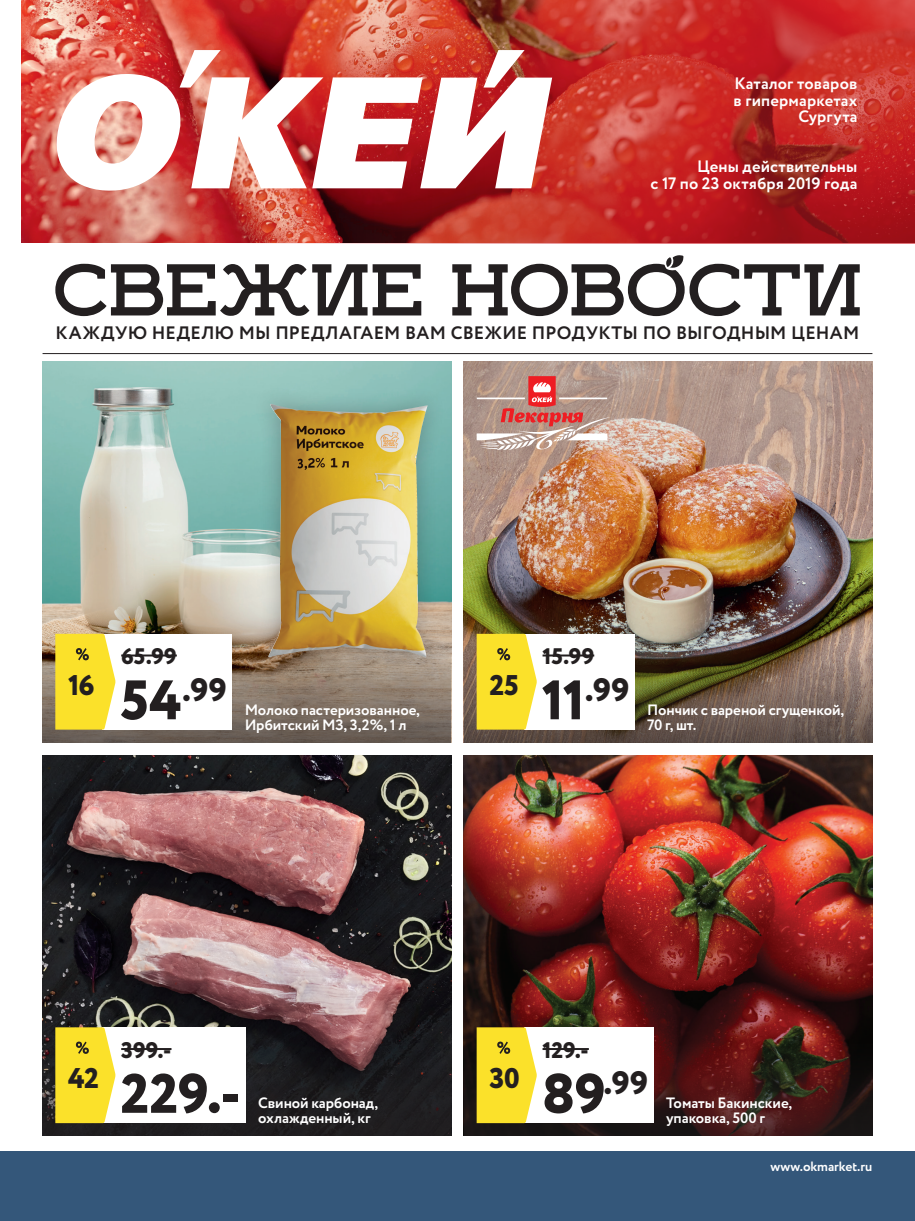
<style>
.page{position:relative;width:915px;height:1221px;background:#fff}
.page>*{position:absolute;margin:0;border:0;box-sizing:border-box;transform-origin:0 0}
.t1{font:69px "Ikra Slab";letter-spacing:.005em;color:#231f20}
.fresh_dominant_red{font:800 55.5px "Circe";color:#231f20}
.fresh_dominant_red-2{font:800 32.4px "Circe";color:#231f20}
.fresh_discount{font:800 28.5px "Circe";letter-spacing:-.015em;color:#231f20}
.fresh_dominant_black{font:800 22.5px "Circe";color:#231f20}
.t2{font:700 18px "Circe";letter-spacing:.015em;color:#231f20}
.t3{font:700 16.5px/16.5px "Circe";letter-spacing:.01em;color:#fff;text-align:right}
.fresh_dominant_text{font:700 15px/15px "Circe";letter-spacing:-.005em;color:#fff}
.t4{font:700 13.5px "Circe";letter-spacing:-.005em;color:#fff}
.s1{font-size:55.5px}
</style>
<div class="page">
<div style="left:0;top:1151px;width:914px;height:69px;background:#34577a"></div>
<img style="left:463px;top:755px;width:409px;height:282px">
<svg style="left:463px;top:1037px;width:409px;height:98px;background:#3b1715"></svg>
<div style="left:523px;top:1027px;width:130px;height:96px;background:#fff"></div>
<hr style="left:542px;top:1047px;width:46px;height:2px;background:#231f20">
<svg style="left:476px;top:1027px;width:60px;height:96px;background:#f5dd3a"></svg>
<img style="left:43px;top:755px;width:408px;height:282px">
<div style="left:43px;top:1037px;width:408px;height:98px;background:#231f20"></div>
<div style="left:102px;top:1027px;width:143px;height:96px;background:#fff"></div>
<hr style="left:121px;top:1047px;width:50px;height:2px;background:#231f20">
<svg style="left:55px;top:1027px;width:60px;height:96px;background:#f6df3b"></svg>
<img style="left:43px;top:361px;width:408px;height:282px">
<svg style="left:43px;top:643px;width:408px;height:99px;background:#7d6f62"></svg>
<div style="left:249px;top:385px;width:197px;height:291px;background:#231f20;opacity:.3"></div>
<img style="left:268px;top:404px;width:159px;height:253px">
<div style="left:102px;top:633px;width:130px;height:96px;background:#fff"></div>
<hr style="left:121px;top:654px;width:56px;height:2px;background:#231f20">
<svg style="left:55px;top:633px;width:60px;height:96px;background:#f7df3c"></svg>
<img style="left:463px;top:361px;width:409px;height:282px">
<svg style="left:463px;top:643px;width:409px;height:99px;background:#6a5a4a"></svg>
<div style="left:523px;top:633px;width:111px;height:96px;background:#fff"></div>
<hr style="left:542px;top:654px;width:52px;height:2px;background:#231f20">
<svg style="left:476px;top:633px;width:60px;height:96px;background:#f5de3a"></svg>
<svg style="left:476px;top:376px;width:135px;height:74px;background:#c4968c"></svg>
<img style="left:21px;top:0;width:170px;height:242px">
<svg style="left:191px;top:0;width:723px;height:243px;background:#be302a"></svg>
<svg style="left:51px;top:50px;width:501px;height:141px"></svg>
<hr style="left:43px;top:353px;width:829px;height:1px;background:#231f20">
<svg style="left:661px;top:212px;width:26px;height:56px"></svg>
<p class="t3" style="left:733px;top:76px;width:125px">Каталог товаров в гипермаркетах<br>Сургута</p>
<p class="t3" style="left:650px;top:159px;width:208px">Цены действительны<br>с 17 по 23 октября 2019 года</p>
<h1 class="t1" style="left:53px;top:246px;width:809px">СВЕЖИЕ НОВОСТИ</h1>
<p class="t2" style="left:56px;top:321px;width:805px">КАЖДУЮ НЕДЕЛЮ МЫ ПРЕДЛАГАЕМ ВАМ СВЕЖИЕ ПРОДУКТЫ ПО ВЫГОДНЫМ ЦЕНАМ</p>
<p class="fresh_discount" style="left:68px;top:665px;width:28px">16</p>
<p class="fresh_dominant_black" style="left:121px;top:641px;width:57px">65.99</p>
<p class="fresh_dominant_red-2" style="left:120px;top:667px;width:108px"><span class="s1">54</span>.99</p>
<p class="fresh_dominant_text" style="left:245px;top:702px;width:176px">Молоко пастеризованное,<br>Ирбитский МЗ, 3,2%, 1 л</p>
<p class="fresh_discount" style="left:489px;top:665px;width:31px">25</p>
<p class="fresh_dominant_black" style="left:542px;top:641px;width:53px">15.99</p>
<p class="fresh_dominant_red-2" style="left:541px;top:667px;width:89px"><span class="s1">11</span>.99</p>
<p class="fresh_dominant_text" style="left:647px;top:702px;width:198px">Пончик с вареной сгущенкой,<br>70 г, шт.</p>
<p class="fresh_discount" style="left:68px;top:1058px;width:32px">42</p>
<p class="fresh_dominant_black" style="left:121px;top:1034px;width:52px">399.-</p>
<p class="fresh_dominant_red" style="left:120px;top:1056px;width:122px">229.-</p>
<p class="fresh_dominant_text" style="left:258px;top:1096px;width:121px">Свиной карбонад, охлажденный, кг</p>
<p class="fresh_discount" style="left:489px;top:1058px;width:32px">30</p>
<p class="fresh_dominant_black" style="left:542px;top:1034px;width:48px">129.-</p>
<p class="fresh_dominant_red-2" style="left:541px;top:1061px;width:108px"><span class="s1">89</span>.99</p>
<p class="fresh_dominant_text" style="left:665px;top:1096px;width:127px">Томаты Бакинские,</p>
<p class="fresh_dominant_text" style="left:665px;top:1111px;width:100px">упаковка, 500 г</p>
<p class="t4" style="left:770px;top:1156px;width:103px">www.okmarket.ru</p>
</div>
